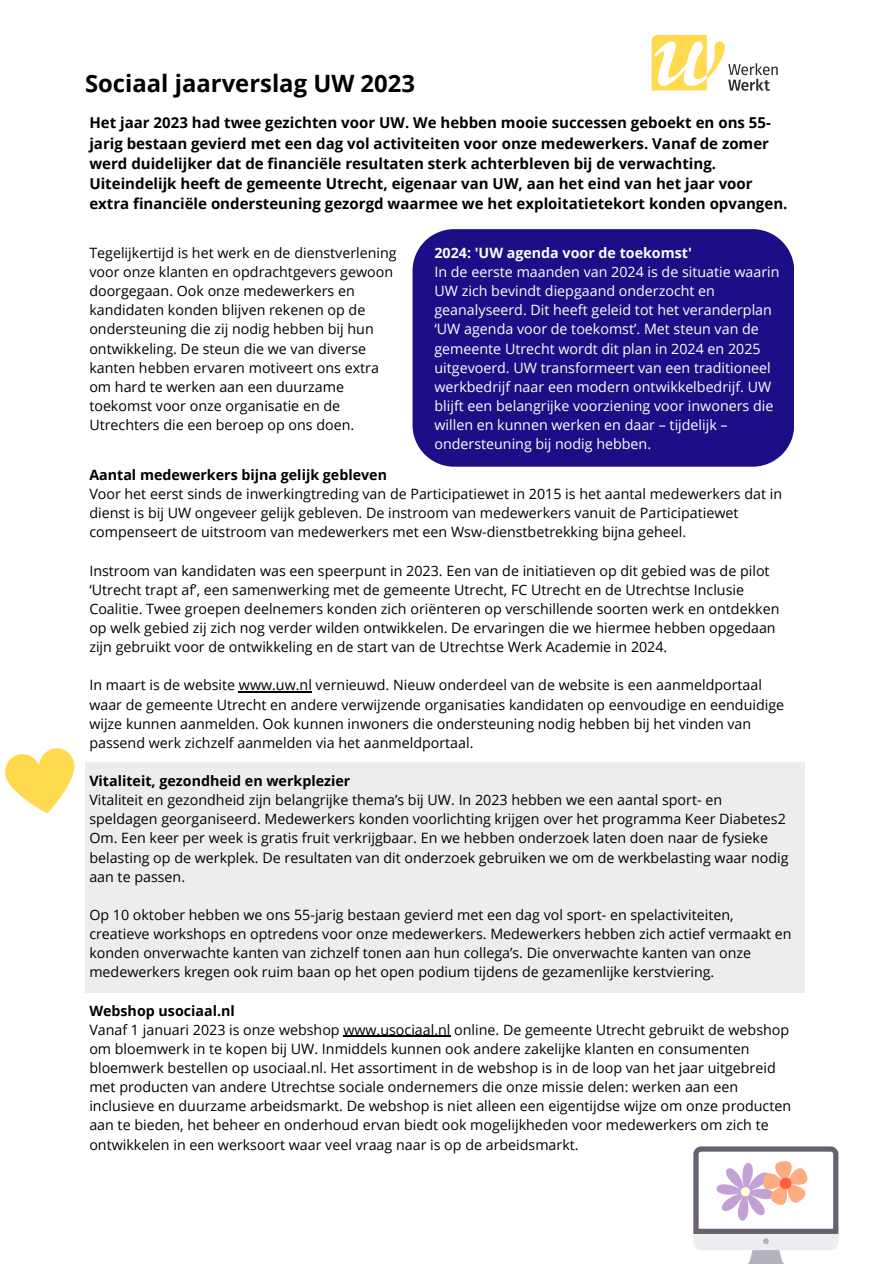
<style>
.page{position:relative;width:894px;height:1264px;background:#fff}
.page>*{position:absolute;margin:0;border:0;box-sizing:border-box;transform-origin:0 0}
.t1{font:700 23.85px "Open Sans";color:#000}
.t2{font:700 15px/20.2px "Open Sans";color:#000}
.t3{font:14.25px/19.2px "Open Sans";color:#000}
.t4{font:14.25px/19.2px "Open Sans";color:#fff}
.t5{font:700 14.25px "Open Sans";color:#000}
.t6{font:700 14.25px "Open Sans";color:#fff}
</style>
<div class="page">
<div style="left:85px;top:761px;width:719px;height:231px;background:#ededf0"></div>
<hr style="left:239px;top:691px;width:73px;height:1px;background:#000">
<hr style="left:343px;top:1035px;width:107px;height:2px;background:#000">
<div style="left:412px;top:229px;width:381px;height:237px;background:#1c0e86"></div>
<svg style="left:651px;top:35px;width:126px;height:56px"></svg>
<svg style="left:5px;top:748px;width:70px;height:66px"></svg>
<svg style="left:693px;top:1146px;width:145px;height:117px"></svg>
<p class="t1" style="left:85px;top:66px;width:331px">Sociaal jaarverslag UW 2023</p>
<p class="t2" style="left:89px;top:112px;width:699px">Het jaar 2023 had twee gezichten voor UW. We hebben mooie successen geboekt en ons 55- jarig bestaan gevierd met een dag vol activiteiten voor onze medewerkers. Vanaf de zomer werd duidelijker dat de financiële resultaten sterk achterbleven bij de verwachting.<br>Uiteindelijk heeft de gemeente Utrecht, eigenaar van UW, aan het eind van het jaar voor extra financiële ondersteuning gezorgd waarmee we het exploitatietekort konden opvangen.</p>
<p class="t6" style="left:434px;top:243px;width:259px">2024: 'UW agenda voor de toekomst'</p>
<p class="t4" style="left:434px;top:262px;width:346px">In de eerste maanden van 2024 is de situatie waarin UW zich bevindt diepgaand onderzocht en geanalyseerd. Dit heeft geleid tot het veranderplan ‘UW agenda voor de toekomst’. Met steun van de gemeente Utrecht wordt dit plan in 2024 en 2025 uitgevoerd. UW transformeert van een traditioneel werkbedrijf naar een modern ontwikkelbedrijf. UW blijft een belangrijke voorziening voor inwoners die willen en kunnen werken en daar – tijdelijk – ondersteuning bij nodig hebben.</p>
<p class="t3" style="left:89px;top:243px;width:309px">Tegelijkertijd is het werk en de dienstverlening voor onze klanten en opdrachtgevers gewoon doorgegaan. Ook onze medewerkers en kandidaten konden blijven rekenen op de ondersteuning die zij nodig hebben bij hun ontwikkeling. De steun die we van diverse kanten hebben ervaren motiveert ons extra om hard te werken aan een duurzame toekomst voor onze organisatie en de Utrechters die een beroep op ons doen.</p>
<h1 class="t5" style="left:89px;top:464px;width:299px">Aantal medewerkers bijna gelijk gebleven</h1>
<p class="t3" style="left:89px;top:484px;width:694px">Voor het eerst sinds de inwerkingtreding van de Participatiewet in 2015 is het aantal medewerkers dat in dienst is bij UW ongeveer gelijk gebleven. De instroom van medewerkers vanuit de Participatiewet compenseert de uitstroom van medewerkers met een Wsw-dienstbetrekking bijna geheel.</p>
<p class="t3" style="left:89px;top:560px;width:691px">Instroom van kandidaten was een speerpunt in 2023. Een van de initiatieven op dit gebied was de pilot ‘Utrecht trapt af’, een samenwerking met de gemeente Utrecht, FC Utrecht en de Utrechtse Inclusie Coalitie. Twee groepen deelnemers konden zich oriënteren op verschillende soorten werk en ontdekken op welk gebied zij zich nog verder wilden ontwikkelen. De ervaringen die we hiermee hebben opgedaan zijn gebruikt voor de ontwikkeling en de start van de Utrechtse Werk Academie in 2024.</p>
<p class="t3" style="left:89px;top:675px;width:696px">In maart is de website www.uw.nl vernieuwd. Nieuw onderdeel van de website is een aanmeldportaal waar de gemeente Utrecht en andere verwijzende organisaties kandidaten op eenvoudige en eenduidige wijze kunnen aanmelden. Ook kunnen inwoners die ondersteuning nodig hebben bij het vinden van passend werk zichzelf aanmelden via het aanmeldportaal.</p>
<p class="t5" style="left:89px;top:770px;width:262px">Vitaliteit, gezondheid en werkplezier</p>
<p class="t3" style="left:89px;top:790px;width:700px">Vitaliteit en gezondheid zijn belangrijke thema’s bij UW. In 2023 hebben we een aantal sport- en speldagen georganiseerd. Medewerkers konden voorlichting krijgen over het programma Keer Diabetes2<br>Om. Een keer per week is gratis fruit verkrijgbaar. En we hebben onderzoek laten doen naar de fysieke belasting op de werkplek. De resultaten van dit onderzoek gebruiken we om de werkbelasting waar nodig aan te passen.</p>
<p class="t3" style="left:89px;top:904px;width:703px">Op 10 oktober hebben we ons 55-jarig bestaan gevierd met een dag vol sport- en spelactiviteiten, creatieve workshops en optredens voor onze medewerkers. Medewerkers hebben zich actief vermaakt en konden onverwachte kanten van zichzelf tonen aan hun collega’s. Die onverwachte kanten van onze medewerkers kregen ook ruim baan op het open podium tijdens de gezamenlijke kerstviering.</p>
<p class="t5" style="left:89px;top:1000px;width:147px">Webshop usociaal.nl</p>
<p class="t3" style="left:89px;top:1019px;width:703px">Vanaf 1 januari 2023 is onze webshop www.usociaal.nl online. De gemeente Utrecht gebruikt de webshop om bloemwerk in te kopen bij UW. Inmiddels kunnen ook andere zakelijke klanten en consumenten bloemwerk bestellen op usociaal.nl. Het assortiment in de webshop is in de loop van het jaar uitgebreid met producten van andere Utrechtse sociale ondernemers die onze missie delen: werken aan een inclusieve en duurzame arbeidsmarkt. De webshop is niet alleen een eigentijdse wijze om onze producten aan te bieden, het beheer en onderhoud ervan biedt ook mogelijkheden voor medewerkers om zich te ontwikkelen in een werksoort waar veel vraag naar is op de arbeidsmarkt.</p>
</div>
